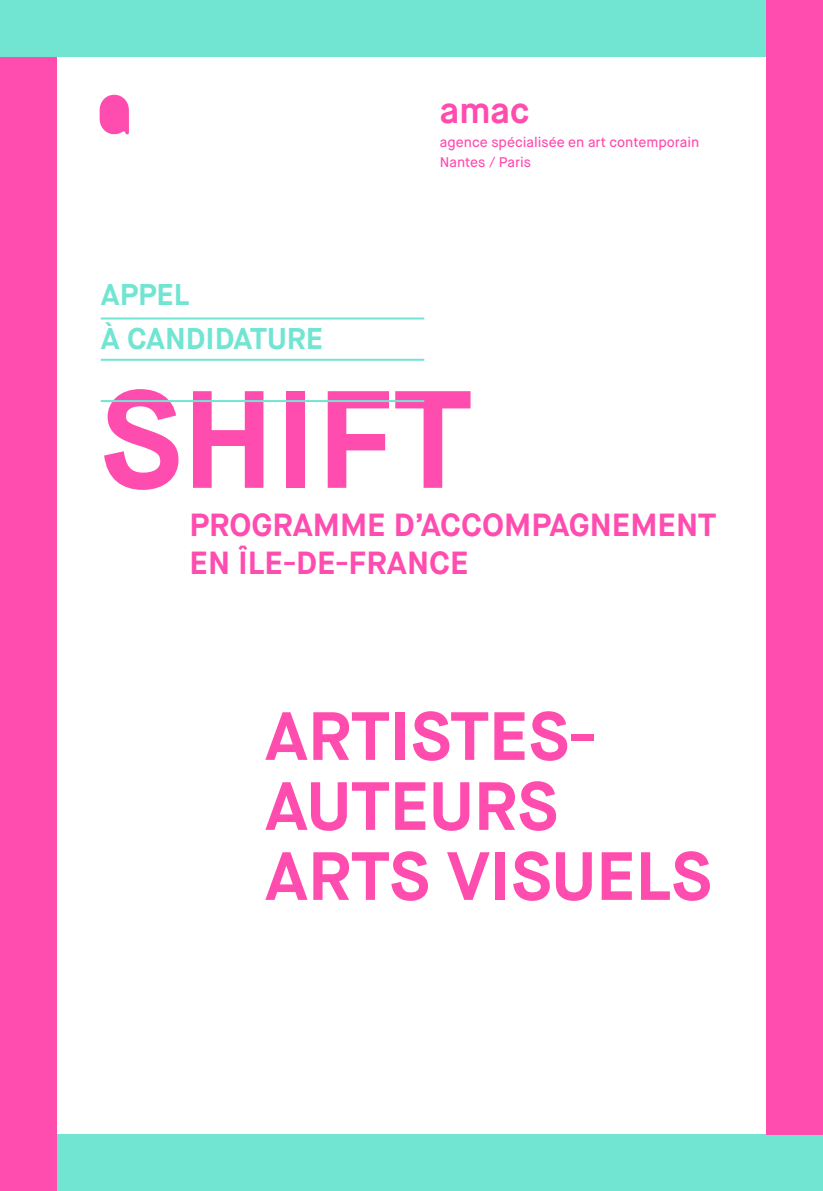
<style>
.page{position:relative;width:823px;height:1191px;background:#fff}
.page>*{position:absolute;margin:0;border:0;box-sizing:border-box;transform-origin:0 0}
.t1{font:700 138px "Maison Neue";color:#ff4caf}
.t2{font:700 68px/70px "Maison Neue";color:#ff4caf}
.t3{font:700 36px "Maison Neue";color:#ff4caf}
.t4{font:700 32px/38.4px "Maison Neue";color:#ff4caf}
.t5{font:700 30px/44px "Maison Neue";color:#71e5d2}
.t6{font:500 14px/20px "Maison Neue";color:#ff4caf}
</style>
<div class="page">
<div style="left:2px;top:1134px;width:820px;height:57px;background:#71e5d2"></div>
<div style="left:0;top:0;width:57px;height:1191px;background:#ff4caf"></div>
<div style="left:0;top:0;width:822px;height:57px;background:#71e5d2"></div>
<div style="left:765px;top:0;width:57px;height:1134px;background:#ff4caf"></div>
<svg style="left:100px;top:95px;width:29px;height:39px"></svg>
<hr style="left:101px;top:317px;width:323px;height:2px;background:#71e5d2">
<hr style="left:101px;top:359px;width:323px;height:2px;background:#71e5d2">
<hr style="left:101px;top:400px;width:323px;height:2px;background:#71e5d2">
<h3 class="t5" style="left:101px;top:273px;width:224px">APPEL<br>À CANDIDATURE</h3>
<h3 class="t3" style="left:439px;top:87px;width:91px">amac</h3>
<p class="t6" style="left:439px;top:132px;width:261px">agence spécialisée en art contemporain<br>Nantes / Paris</p>
<h1 class="t1" style="left:99px;top:352px;width:374px">SHIFT</h1>
<h3 class="t4" style="left:189px;top:505px;width:528px">PROGRAMME D’ACCOMPAGNEMENT<br>EN ÎLE-DE-FRANCE</h3>
<h2 class="t2" style="left:265px;top:701px;width:448px">ARTISTES-<br>AUTEURS<br>ARTS VISUELS</h2>
</div>
